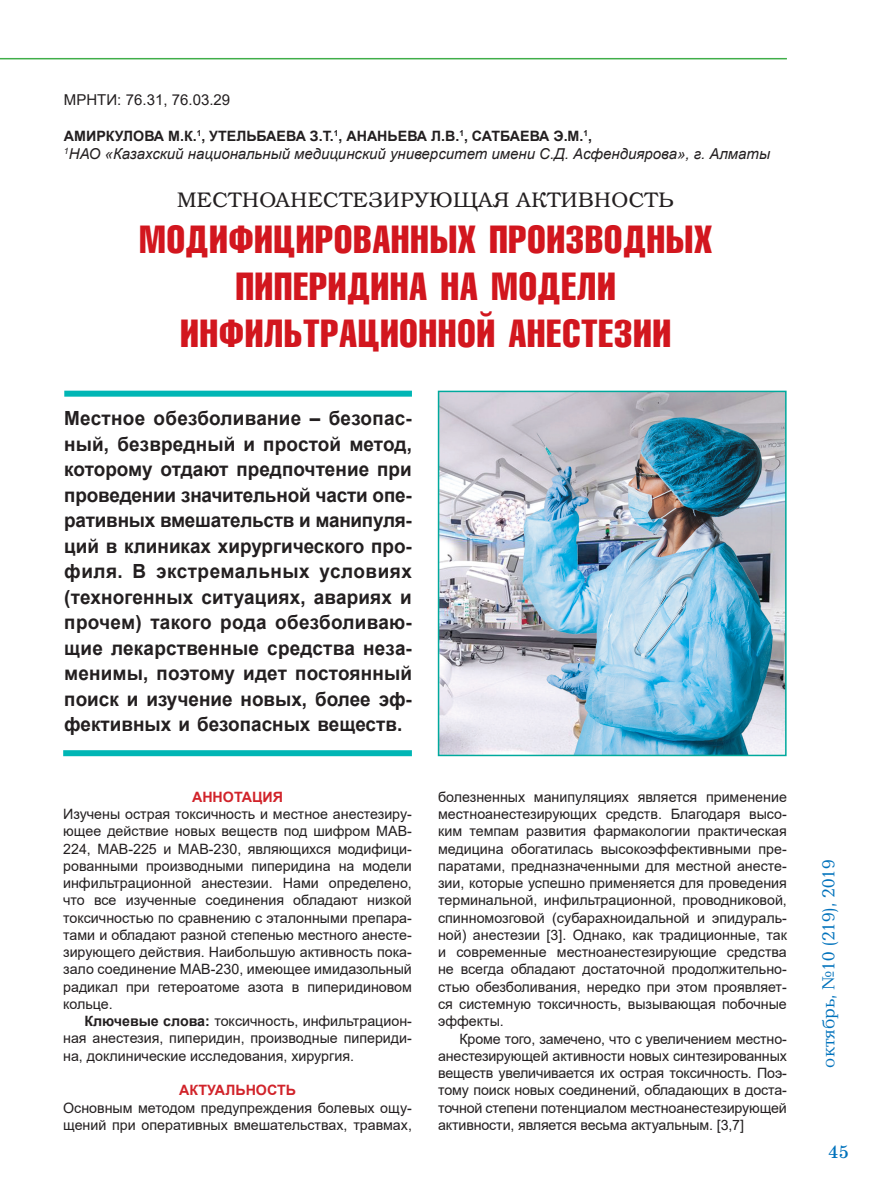
<style>
.page{position:relative;width:872px;height:1187px;background:#fff}
.page>*{position:absolute;margin:0;border:0;box-sizing:border-box;transform-origin:0 0}
.t1{font:39px/46.8px "K Compressed";letter-spacing:.01em;color:#d2161e;text-align:center}
.t2{font:21px "K Bookman";letter-spacing:.025em;color:#231f20}
.t3{font:700 19.5px/25.5px "Arial";color:#231f20;text-align:justify}
.t4{font:18px "DS Baltica";color:#0072bc}
.t5{font:18px "DS School";color:#0072bc}
.t6{font:italic 15px "Arial";color:#231f20}
.t7{font:15px "Arial";color:#231f20}
.t8{font:14.25px/17.2px "Arial";color:#231f20;text-align:justify}
.t9{font:700 14.25px "Arial";color:#231f20}
.t10{font:700 14.25px "Arial";color:#d1232a}
.s1{font-weight:700}
</style>
<div class="page">
<hr style="left:0;top:58px;width:787px;height:1px;background:#40ae49">
<div style="left:64px;top:390px;width:348px;height:6px;background:#00b6b5"></div>
<div style="left:63px;top:750px;width:349px;height:6px;background:#00b6b5"></div>
<img style="left:441px;top:393px;width:342px;height:360px">
<div style="left:438px;top:390px;width:348px;height:366px;border:2px solid #00a99d"></div>
<p class="t7" style="left:64px;top:89px;width:168px">МРНТИ: 76.31, 76.03.29</p>
<p class="t9" style="left:64px;top:125px;width:529px">АМИРКУЛОВА М.К.<sup>1</sup>, УТЕЛЬБАЕВА З.Т.<sup>1</sup>, АНАНЬЕВА Л.В.<sup>1</sup>, САТБАЕВА Э.М.<sup>1</sup>,</p>
<p class="t6" style="left:64px;top:143px;width:707px"><sup>1</sup>НАО «Казахский национальный медицинский университет имени С.Д. Асфендиярова», г. Алматы</p>
<h2 class="t2" style="left:177px;top:187px;width:498px">МЕСТНОАНЕСТЕЗИРУЮЩАЯ АКТИВНОСТЬ</h2>
<h1 class="t1" style="left:139px;top:216px;width:574px">МОДИФИЦИРОВАННЫХ ПРОИЗВОДНЫХ<br>ПИПЕРИДИНА НА МОДЕЛИ<br>ИНФИЛЬТРАЦИОННОЙ АНЕСТЕЗИИ</h1>
<p class="t3" style="left:64px;top:405px;width:349px">Местное обезболивание – безопас&shy;ный, безвредный и простой метод, которому отдают предпочтение при проведении значительной части опе&shy;ративных вмешательств и манипуля&shy;ций в клиниках хирургического про&shy;филя. В экстремальных условиях (техногенных ситуациях, авариях и прочем) такого рода обезболиваю&shy;щие лекарственные средства неза&shy;менимы, поэтому идет постоянный поиск и изучение новых, более эф&shy;фективных и безопасных веществ.</p>
<p class="t10" style="left:192px;top:786px;width:92px">АННОТАЦИЯ</p>
<p class="t8" style="left:63px;top:805px;width:350px">Изучены острая токсичность и местное анестезиру&shy;ющее действие новых веществ под шифром МАВ-224, МАВ-225 и МАВ-230, являющихся модифици&shy;рованными производными пиперидина на модели инфильтрационной анестезии. Нами определено, что все изученные соединения обладают низкой токсичностью по сравнению с эталонными препара&shy;тами и обладают разной степенью местного анесте&shy;зирующего действия. Наибольшую активность пока&shy;зало соединение МАВ-230, имеющее имидазольный радикал при гетероатоме азота в пиперидиновом кольце.</p>
<p class="t8" style="left:63px;top:1012px;width:350px;text-indent:21px"><span class="s1">Ключевые слова:</span> токсичность, инфильтрацион&shy;ная анестезия, пиперидин, производные пипериди&shy;на, доклинические исследования, хирургия.</p>
<p class="t10" style="left:179px;top:1080px;width:118px">АКТУАЛЬНОСТЬ</p>
<p class="t8" style="left:63px;top:1098px;width:350px">Основным методом предупреждения болевых ощу&shy;щений при оперативных вмешательствах, травмах,</p>
<p class="t8" style="left:438px;top:788px;width:350px">болезненных манипуляциях является применение местноанестезирующих средств. Благодаря высо&shy;ким темпам развития фармакологии практическая медицина обогатилась высокоэффективными пре&shy;паратами, предназначенными для местной анесте&shy;зии, которые успешно применяется для проведения терминальной, инфильтрационной, проводниковой, спинномозговой (субарахноидальной и эпидураль&shy;ной) анестезии [3]. Однако, как традиционные, так и современные местноанестезирующие средства не всегда обладают достаточной продолжительно&shy;стью обезболивания, нередко при этом проявляет&shy;ся системную токсичность, вызывающая побочные эффекты.</p>
<p class="t8" style="left:438px;top:1029px;width:350px;text-indent:21px">Кроме того, замечено, что с увеличением местно&shy;анестезирующей активности новых синтезированных веществ увеличивается их острая токсичность. Поэ&shy;тому поиск новых соединений, обладающих в доста&shy;точной степени потенциалом местноанестезирующей активности, является весьма актуальным. [3,7]</p>
<p class="t4" style="left:819px;top:1067px;width:209px;rotate:-90deg">октябрь, №10 (219), 2019</p>
<p class="t5" style="left:828px;top:1142px;width:22px">45</p>
</div>
